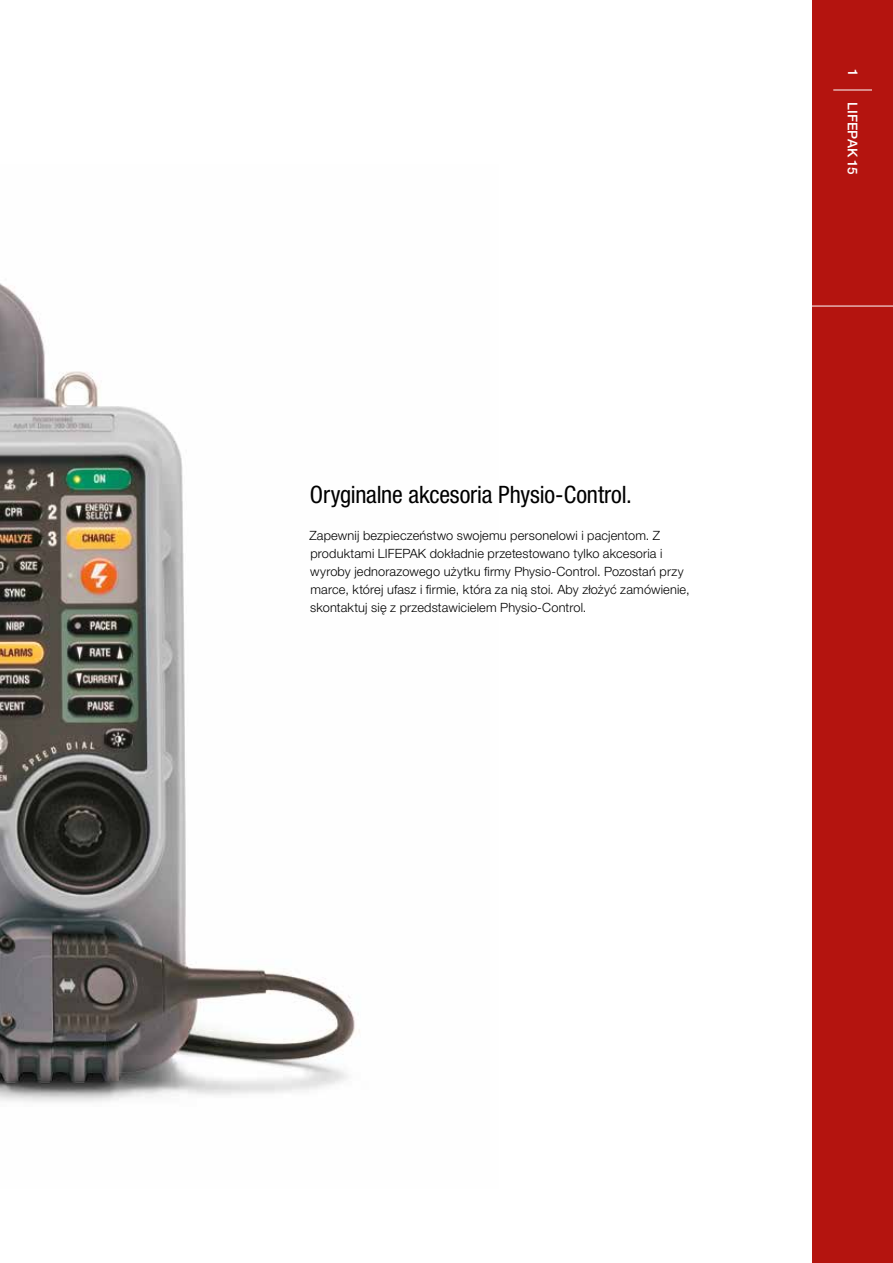
<style>
.page{position:relative;width:893px;height:1263px;background:#fff}
.page>*{position:absolute;margin:0;border:0;box-sizing:border-box;transform-origin:0 0}
.t1{font:condensed 24px "Helvetica Neue LTW1 G";letter-spacing:-.005em;color:#000}
.t2{font:500 13.5px "Helvetica Neue LTW1 G";letter-spacing:.005em;color:#fff}
.t3{font:300 12.75px/18px "Helvetica Neue LTW1 G";letter-spacing:.01em;color:#000}
</style>
<div class="page">
<div style="left:812px;top:0;width:81px;height:1263px;background:#b4140f"></div>
<hr style="left:833px;top:90px;width:39px;height:1px;background:#fff">
<hr style="left:805px;top:306px;width:88px;height:1px;background:#fff">
<img style="left:0;top:283px;width:360px;height:819px">
<h1 class="t1" style="left:310px;top:481px;width:323px">Oryginalne akcesoria Physio-Control.</h1>
<p class="t3" style="left:309px;top:526px;width:382px">Zapewnij bezpieczeństwo swojemu personelowi i pacjentom. Z produktami LIFEPAK dokładnie przetestowano tylko akcesoria i wyroby jednorazowego użytku firmy Physio-Control. Pozostań przy marce, której ufasz i firmie, która za nią stoi. Aby złożyć zamówienie, skontaktuj się z przedstawicielem Physio-Control.</p>
<p class="t2" style="left:861px;top:69px;width:9px;rotate:90deg">1</p>
<p class="t2" style="left:861px;top:102px;width:74px;rotate:90deg">LIFEPAK 15</p>
</div>
